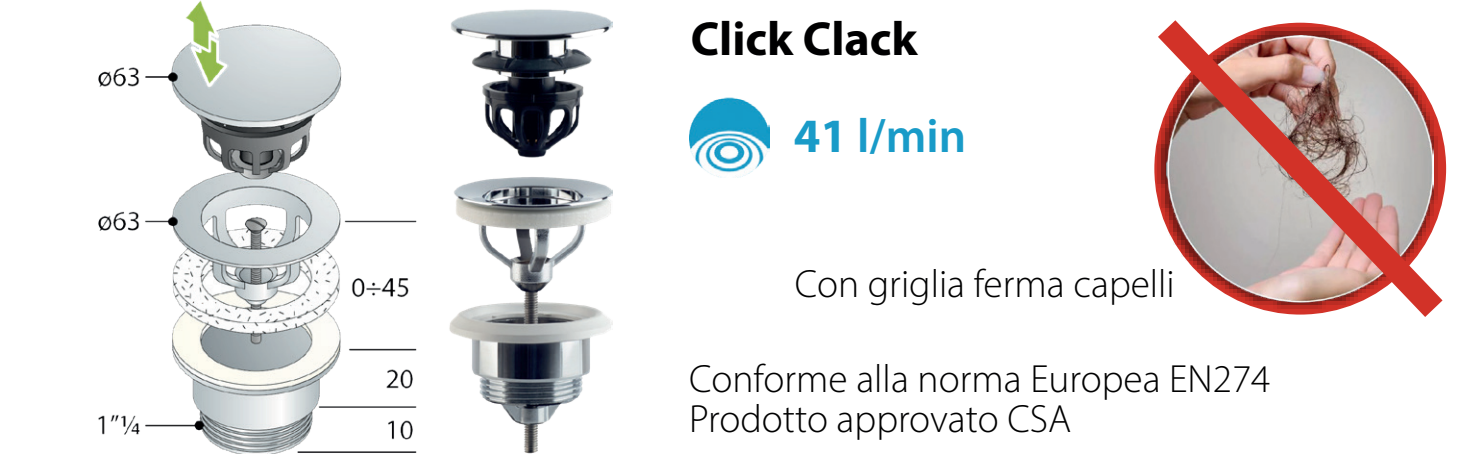
<style>
.page{position:relative;width:1475px;height:454px;background:#fff}
.page>*{position:absolute;margin:0;border:0;box-sizing:border-box;transform-origin:0 0}
.t1{font:700 48px "Myriad Pro";color:#000001}
.t2{font:600 48px "Myriad Pro";color:#199bc8}
.t3{font:300 39.6px "Myriad Pro";color:#000001}
.s1{font-weight:700}
</style>
<div class="page">
<img style="left:98px;top:0;width:514px;height:454px">
<img style="left:689px;top:98px;width:80px;height:80px">
<img style="left:1154px;top:20px;width:293px;height:297px">
<p class="t1" style="left:690px;top:8px;width:228px">Click Clack</p>
<p class="t2" style="left:793px;top:106px;width:174px"><span class="s1">41</span> l/min</p>
<p class="t3" style="left:794px;top:260px;width:381px">Con griglia ferma capelli</p>
<p class="t3" style="left:689px;top:354px;width:582px">Conforme alla norma Europea EN274</p>
<p class="t3" style="left:689px;top:395px;width:383px">Prodotto approvato CSA</p>
</div>
